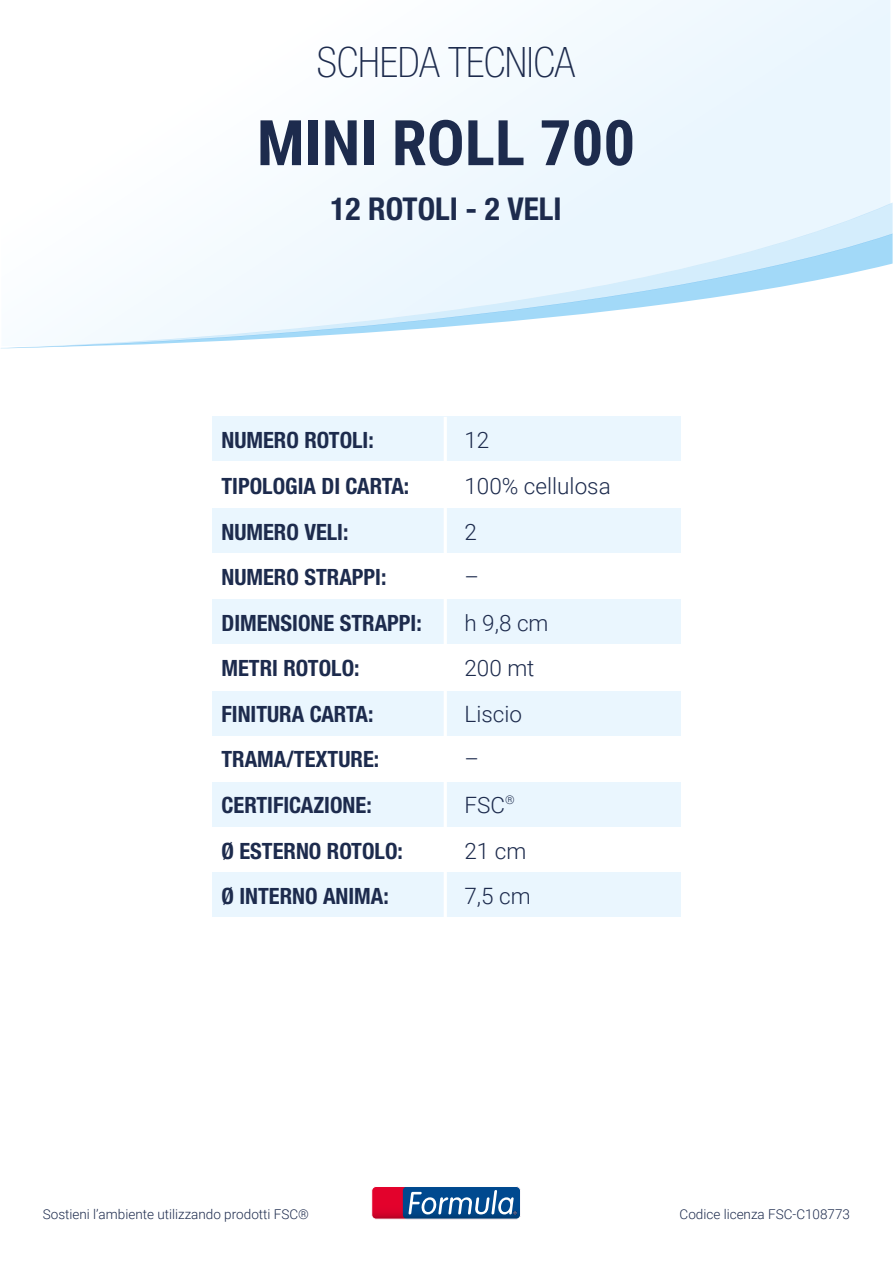
<style>
.page{position:relative;width:893px;height:1263px;background:#fff}
.page>*{position:absolute;margin:0;border:0;box-sizing:border-box;transform-origin:0 0}
.t1{font:700 63px "Roboto Condensed";color:#1d2b4d}
.t2{font:100 condensed 42px "Helvetica Neue LT Std";color:#1d2b4d}
.t3{font:700 condensed 31.5px "Helvetica Neue LT Std";color:#1d2b4d}
.t4{font:700 condensed 22.5px/45.6px "Helvetica Neue LT Std";color:#1d2b4d}
.t5{font:300 22.5px/45.6px "Roboto";color:#1d2b4d}
.t6{font:300 13.5px "Roboto";color:#1d2b4d}
</style>
<div class="page">
<svg style="left:293px;top:0;width:597px;height:203px"></svg>
<svg style="left:0;top:203px;width:893px;height:146px;fill:#f1f9fe"></svg>
<svg style="left:373px;top:1188px;width:146px;height:29px;background:#58588b"></svg>
<div style="left:371px;top:1186px;width:150px;height:33px;border:1px solid #fff;border-radius:4px"></div>
<div style="left:212px;top:417px;width:468px;height:44px;background:#eaf6fe"></div>
<div style="left:212px;top:508px;width:468px;height:44px;background:#eaf6fe"></div>
<div style="left:212px;top:600px;width:468px;height:44px;background:#eaf6fe"></div>
<div style="left:212px;top:691px;width:468px;height:44px;background:#eaf6fe"></div>
<div style="left:212px;top:783px;width:468px;height:44px;background:#eaf6fe"></div>
<div style="left:212px;top:872px;width:468px;height:44px;background:#eaf6fe"></div>
<hr style="left:444px;top:417px;width:3px;height:501px;background:#fff">
<h2 class="t2" style="left:317px;top:39px;width:260px">SCHEDA TECNICA</h2>
<h1 class="t1" style="left:257px;top:99px;width:380px">MINI ROLL 700</h1>
<h3 class="t3" style="left:330px;top:189px;width:233px">12 ROTOLI - 2 VELI</h3>
<p class="t4" style="left:221px;top:417px;width:189px">NUMERO ROTOLI:<br>TIPOLOGIA DI CARTA:<br>NUMERO VELI:</p>
<p class="t5" style="left:464px;top:417px;width:148px">12<br>100% cellulosa<br>2</p>
<p class="t4" style="left:221px;top:554px;width:166px">NUMERO STRAPPI:</p>
<p class="t5" style="left:464px;top:553px;width:16px">–</p>
<p class="t4" style="left:221px;top:600px;width:202px">DIMENSIONE STRAPPI:</p>
<p class="t5" style="left:464px;top:599px;width:86px">h 9,8 cm</p>
<p class="t4" style="left:221px;top:645px;width:140px">METRI ROTOLO:</p>
<p class="t5" style="left:464px;top:645px;width:72px">200 mt</p>
<p class="t4" style="left:221px;top:691px;width:154px">FINITURA CARTA:</p>
<p class="t5" style="left:464px;top:690px;width:59px">Liscio</p>
<p class="t4" style="left:221px;top:736px;width:159px">TRAMA/TEXTURE:</p>
<p class="t4" style="left:221px;top:782px;width:152px">CERTIFICAZIONE:</p>
<p class="t5" style="left:464px;top:736px;width:52px">–<br>FSC<sup>®</sup></p>
<p class="t4" style="left:221px;top:827px;width:183px">Ø ESTERNO ROTOLO:</p>
<p class="t5" style="left:464px;top:827px;width:63px">21 cm</p>
<p class="t4" style="left:221px;top:873px;width:169px">Ø INTERNO ANIMA:</p>
<p class="t5" style="left:464px;top:872px;width:68px">7,5 cm</p>
<p class="t6" style="left:43px;top:1205px;width:268px">Sostieni l’ambiente utilizzando prodotti FSC®</p>
<p class="t6" style="left:680px;top:1205px;width:172px">Codice licenza FSC-C108773</p>
</div>
